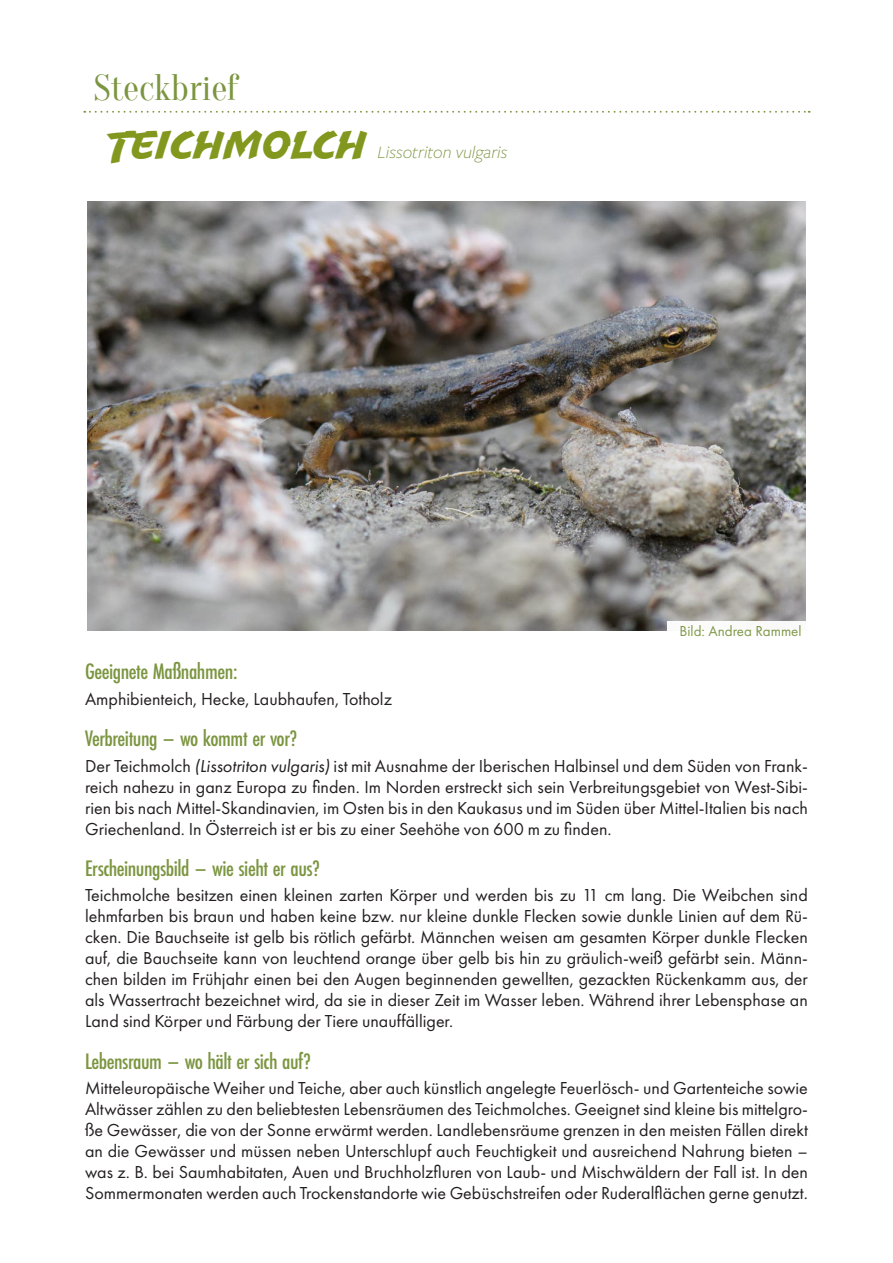
<style>
.page{position:relative;width:893px;height:1263px;background:#fff}
.page>*{position:absolute;margin:0;border:0;box-sizing:border-box;transform-origin:0 0}
._2__Überschrift_2__T{font:40.5px "Uppercut Angle";color:#82971e}
._1__Überschrift_1__S{font:36px "Oranienbaum";color:#7b9540}
._4__Absatz_Überschri{font:500 23.25px "Futura PT Cond";letter-spacing:-.02em;color:#7b9540}
._5__Absatz_Text{font:18px/21px "Futura PT";color:#231f20;text-align:justify}
._3__Überschrift_2__T{font:italic 300 18px "Freight Sans Pro";color:#7b9540}
.t1{font:15px "Futura PT";color:#7b9540}
.s1{font-style:italic}
</style>
<div class="page">
<svg style="left:84px;top:111px;width:726px;height:2px"></svg>
<img style="left:88px;top:202px;width:717px;height:428px">
<div style="left:667px;top:621px;width:139px;height:15px;background:#fff"></div>
<p class="_1__Überschrift_1__S" style="left:94px;top:68px;width:146px">Steckbrief</p>
<p class="_2__Überschrift_2__T" style="left:109px;top:122px;width:260px">Teichmolch</p>
<p class="_3__Überschrift_2__T" style="left:378px;top:141px;width:131px">Lissotriton vulgaris</p>
<p class="t1" style="left:679px;top:622px;width:124px">Bild: Andrea Rammel</p>
<p class="_4__Absatz_Überschri" style="left:85px;top:658px;width:154px">Geeignete Maßnahmen:</p>
<p class="_5__Absatz_Text" style="left:85px;top:688px;width:308px">Amphibienteich, Hecke, Laubhaufen, Totholz</p>
<p class="_4__Absatz_Überschri" style="left:85px;top:725px;width:214px">Verbreitung – wo kommt er vor?</p>
<p class="_5__Absatz_Text" style="left:85px;top:755px;width:724px">Der Teichmolch <span class="s1">(Lissotriton vulgaris)</span> ist mit Ausnahme der Iberischen Halbinsel und dem Süden von Frank&shy;reich nahezu in ganz Europa zu finden. Im Norden erstreckt sich sein Verbreitungsgebiet von West-Sibi&shy;rien bis nach Mittel-Skandinavien, im Osten bis in den Kaukasus und im Süden über Mittel-Italien bis nach Griechenland. In Österreich ist er bis zu einer Seehöhe von 600 m zu finden.</p>
<p class="_4__Absatz_Überschri" style="left:85px;top:855px;width:237px">Erscheinungsbild – wie sieht er aus?</p>
<p class="_5__Absatz_Text" style="left:85px;top:885px;width:724px">Teichmolche besitzen einen kleinen zarten Körper und werden bis zu 11 cm lang. Die Weibchen sind lehmfarben bis braun und haben keine bzw. nur kleine dunkle Flecken sowie dunkle Linien auf dem Rü&shy;cken. Die Bauchseite ist gelb bis rötlich gefärbt. Männchen weisen am gesamten Körper dunkle Flecken auf, die Bauchseite kann von leuchtend orange über gelb bis hin zu gräulich-weiß gefärbt sein. Männ&shy;chen bilden im Frühjahr einen bei den Augen beginnenden gewellten, gezackten Rückenkamm aus, der als Wassertracht bezeichnet wird, da sie in dieser Zeit im Wasser leben. Während ihrer Lebensphase an Land sind Körper und Färbung der Tiere unauffälliger.</p>
<p class="_4__Absatz_Überschri" style="left:85px;top:1047px;width:227px">Lebensraum – wo hält er sich auf?</p>
<p class="_5__Absatz_Text" style="left:85px;top:1077px;width:724px">Mitteleuropäische Weiher und Teiche, aber auch künstlich angelegte Feuerlösch- und Gartenteiche sowie Altwässer zählen zu den beliebtesten Lebensräumen des Teichmolches. Geeignet sind kleine bis mittelgro&shy;ße Gewässer, die von der Sonne erwärmt werden. Landlebensräume grenzen in den meisten Fällen direkt an die Gewässer und müssen neben Unterschlupf auch Feuchtigkeit und ausreichend Nahrung bieten – was z. B. bei Saumhabitaten, Auen und Bruchholzfluren von Laub- und Mischwäldern der Fall ist. In den Sommermonaten werden auch Trockenstandorte wie Gebüschstreifen oder Ruderalflächen gerne genutzt.</p>
</div>
